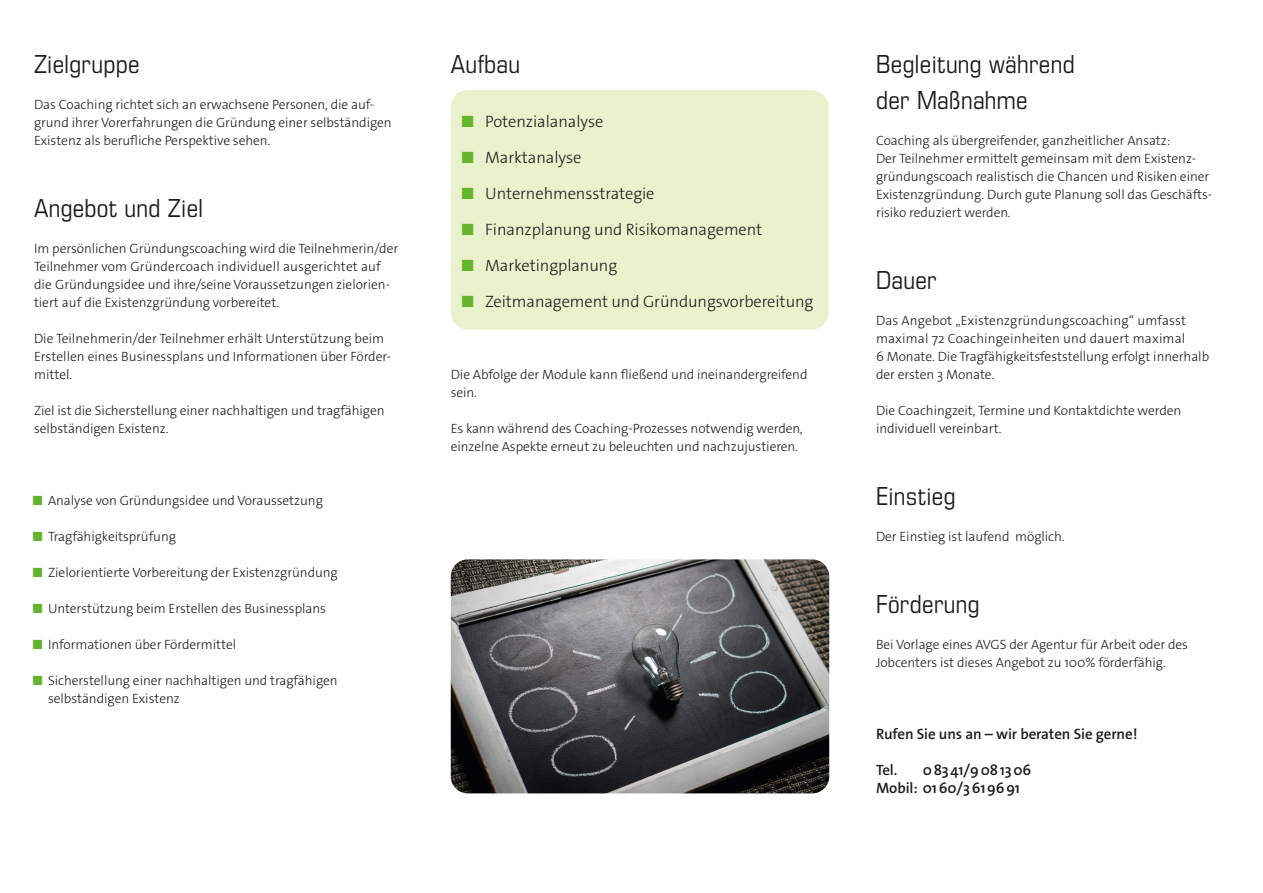
<style>
.page{position:relative;width:1263px;height:893px;background:#fff}
.page>*{position:absolute;margin:0;border:0;box-sizing:border-box;transform-origin:0 0}
.Überschrift{font:27px/36px "Eurostile Con";letter-spacing:.01em;color:#1d1d1b}
.t1{font:300 16.5px "The Sans Os F";letter-spacing:-.005em;color:#1d1d1b}
.Grundtext{font:600 15px "The Sans Os F";letter-spacing:-.005em;color:#1d1d1b}
.Grundtext-2{font:600 15px "The Sans Os F";letter-spacing:.055em;color:#1d1d1b}
.Grundtext-3{font:300 13.5px/18px "The Sans Os F";letter-spacing:-.005em;color:#1d1d1b}
.s1{color:#66b32e}
</style>
<div class="page">
<div style="left:451px;top:90px;width:377px;height:240px;background:#e9f2cc;border-radius:17px"></div>
<img style="left:451px;top:559px;width:378px;height:234px">
<p class="Überschrift" style="left:34px;top:45px;width:107px">Zielgruppe</p>
<p class="Grundtext-3" style="left:34px;top:96px;width:359px">Das Coaching richtet sich an erwachsene Personen, die auf&shy;grund ihrer Vorerfahrungen die Gründung einer selbständigen<br>Existenz als berufliche Perspektive sehen.</p>
<p class="Überschrift" style="left:34px;top:189px;width:171px">Angebot und Ziel</p>
<p class="Grundtext-3" style="left:34px;top:240px;width:366px">Im persönlichen Gründungscoaching wird die Teilnehmerin/der Teilnehmer vom Gründercoach individuell ausgerichtet auf die Gründungsidee und ihre/seine Voraussetzungen zielorien&shy;tiert auf die Existenzgründung vorbereitet.</p>
<p class="Grundtext-3" style="left:34px;top:330px;width:359px">Die Teilnehmerin/der Teilnehmer erhält Unterstützung beim<br>Erstellen eines Businessplans und Informationen über Förder&shy;mittel.</p>
<p class="Grundtext-3" style="left:34px;top:402px;width:352px">Ziel ist die Sicherstellung einer nachhaltigen und tragfähigen selbständigen Existenz.</p>
<p class="Grundtext-3" style="left:34px;top:492px;width:290px"><span class="s1">■</span> Analyse von Gründungsidee und Voraussetzung</p>
<p class="Grundtext-3" style="left:34px;top:528px;width:144px"><span class="s1">■</span> Tragfähigkeitsprüfung</p>
<p class="Grundtext-3" style="left:34px;top:564px;width:305px"><span class="s1">■</span> Zielorientierte Vorbereitung der Existenzgründung</p>
<p class="Grundtext-3" style="left:34px;top:600px;width:294px"><span class="s1">■</span> Unterstützung beim Erstellen des Businessplans</p>
<p class="Grundtext-3" style="left:34px;top:636px;width:204px"><span class="s1">■</span> Informationen über Fördermittel</p>
<p class="Grundtext-3" style="left:48px;top:672px;width:291px;text-indent:-14px"><span class="s1">■</span> Sicherstellung einer nachhaltigen und tragfähigen selbständigen Existenz</p>
<p class="Überschrift" style="left:451px;top:45px;width:71px">Aufbau</p>
<p class="t1" style="left:463px;top:111px;width:141px"><span class="s1">■</span> Potenzialanalyse</p>
<p class="t1" style="left:463px;top:147px;width:119px"><span class="s1">■</span> Marktanalyse</p>
<p class="t1" style="left:463px;top:183px;width:193px"><span class="s1">■</span> Unternehmensstrategie</p>
<p class="t1" style="left:463px;top:219px;width:300px"><span class="s1">■</span> Finanzplanung und Risikomanagement</p>
<p class="t1" style="left:463px;top:255px;width:155px"><span class="s1">■</span> Marketingplanung</p>
<p class="t1" style="left:463px;top:291px;width:351px"><span class="s1">■</span> Zeitmanagement und Gründungsvorbereitung</p>
<p class="Grundtext-3" style="left:451px;top:366px;width:358px">Die Abfolge der Module kann fließend und ineinandergreifend sein.</p>
<p class="Grundtext-3" style="left:451px;top:420px;width:353px">Es kann während des Coaching-Prozesses notwendig werden, einzelne Aspekte erneut zu beleuchten und nachzujustieren.</p>
<p class="Überschrift" style="left:876px;top:45px;width:200px">Begleitung während der Maßnahme</p>
<p class="Grundtext-3" style="left:876px;top:132px;width:296px">Coaching als übergreifender, ganzheitlicher Ansatz:</p>
<p class="Grundtext-3" style="left:876px;top:150px;width:338px">Der Teilnehmer ermittelt gemeinsam mit dem Existenz&shy;gründungscoach realistisch die Chancen und Risiken einer Existenzgründung. Durch gute Planung soll das Geschäfts&shy;risiko reduziert werden.</p>
<p class="Überschrift" style="left:876px;top:261px;width:62px">Dauer</p>
<p class="Grundtext-3" style="left:876px;top:312px;width:335px">Das Angebot „Existenzgründungscoaching“ umfasst maximal 72 Coachingeinheiten und dauert maximal<br>6 Monate. Die Tragfähigkeitsfeststellung erfolgt innerhalb der ersten 3 Monate.</p>
<p class="Grundtext-3" style="left:876px;top:402px;width:307px">Die Coachingzeit, Termine und Kontaktdichte werden individuell vereinbart.</p>
<p class="Überschrift" style="left:876px;top:477px;width:81px">Einstieg</p>
<p class="Grundtext-3" style="left:876px;top:528px;width:190px">Der Einstieg ist laufend möglich.</p>
<p class="Überschrift" style="left:876px;top:585px;width:105px">Förderung</p>
<p class="Grundtext-3" style="left:876px;top:636px;width:313px">Bei Vorlage eines AVGS der Agentur für Arbeit oder des<br>Jobcenters ist dieses Angebot zu 100% förderfähig.</p>
<p class="Grundtext" style="left:876px;top:725px;width:263px">Rufen Sie uns an – wir beraten Sie gerne!</p>
<p class="Grundtext" style="left:876px;top:761px;width:23px">Tel.</p>
<p class="Grundtext-2" style="left:923px;top:761px;width:110px">08341/9081306</p>
<p class="Grundtext" style="left:876px;top:779px;width:146px">Mobil: 0160/3619691</p>
</div>
